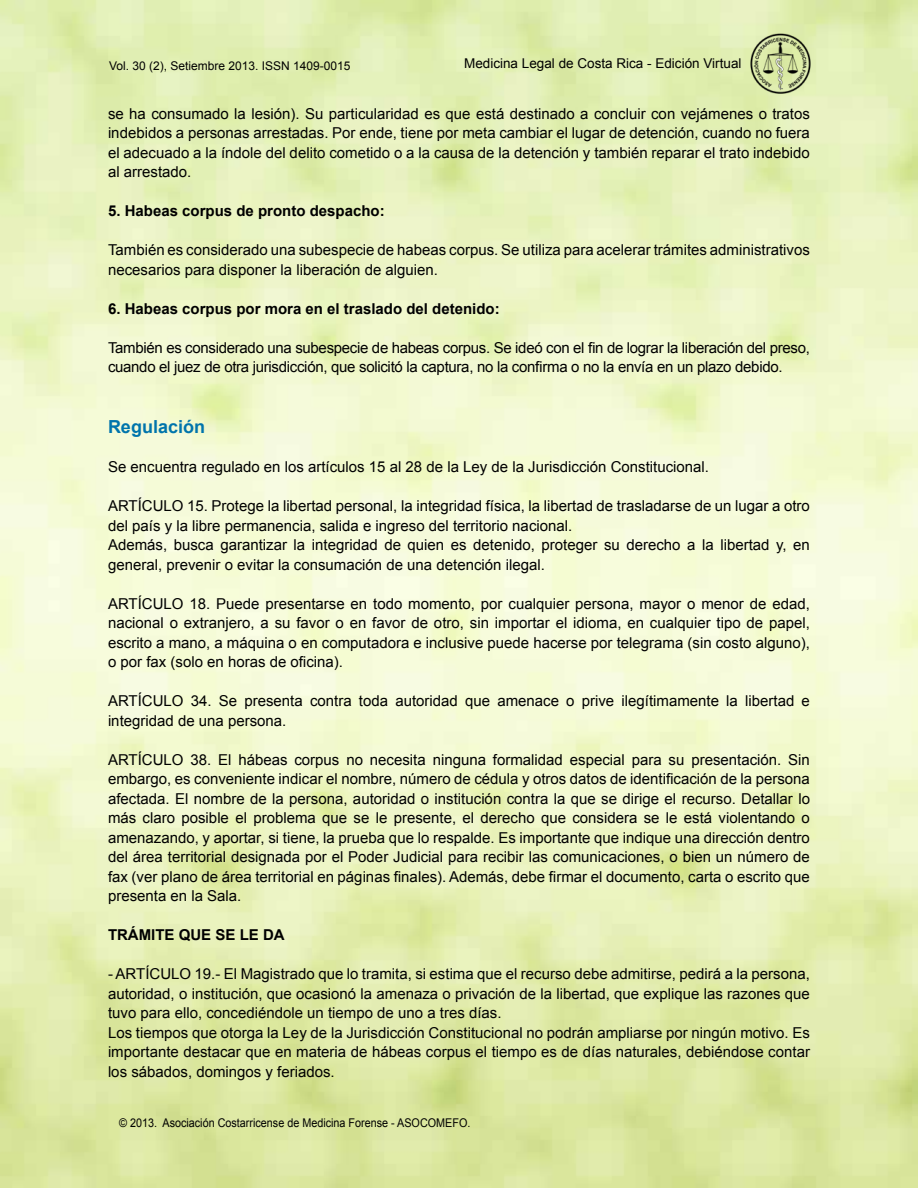
<style>
.page{position:relative;width:918px;height:1188px;background:#fff}
.page>*{position:absolute;margin:0;border:0;box-sizing:border-box;transform-origin:0 0}
.t1{font:700 18px "Arial";color:#0074ac}
.t2{font:15px/19.5px "Arial";color:#000}
.t3{font:15px/19.5px "Arial";letter-spacing:-.02em;color:#000}
.t4{font:700 15px "Arial";color:#000}
.t5{font:13.5px "Arial";color:#000}
.t6{font:12px "Arial";color:#000;scale:.9 1}
.t7{font:12px "Arial";color:#000}
</style>
<div class="page">
<img style="left:749px;top:32px;width:63px;height:64px">
<p class="t7" style="left:109px;top:58px;width:243px">Vol. 30 (2), Setiembre 2013. ISSN 1409-0015</p>
<p class="t5" style="left:464px;top:54px;width:279px">Medicina Legal de Costa Rica - Edición Virtual</p>
<p class="t2" style="left:108px;top:104px;width:703px;text-align:justify">se ha consumado la lesión). Su particularidad es que está destinado a concluir con vejámenes o tratos indebidos a personas arrestadas. Por ende, tiene por meta cambiar el lugar de detención, cuando no fuera el adecuado a la índole del delito cometido o a la causa de la detención y también reparar el trato indebido al arrestado.</p>
<p class="t4" style="left:108px;top:201px;width:278px">5. Habeas corpus de pronto despacho:</p>
<p class="t2" style="left:108px;top:241px;width:703px">También es considerado una subespecie de habeas corpus. Se utiliza para acelerar trámites administrativos necesarios para disponer la liberación de alguien.</p>
<p class="t4" style="left:108px;top:299px;width:393px">6. Habeas corpus por mora en el traslado del detenido:</p>
<p class="t3" style="left:108px;top:338px;width:703px">También es considerado una subespecie de habeas corpus. Se ideó con el fin de lograr la liberación del preso, cuando el juez de otra jurisdicción, que solicitó la captura, no la confirma o no la envía en un plazo debido.</p>
<p class="t1" style="left:108px;top:415px;width:99px">Regulación</p>
<p class="t2" style="left:108px;top:457px;width:603px">Se encuentra regulado en los artículos 15 al 28 de la Ley de la Jurisdicción Constitucional.</p>
<p class="t2" style="left:108px;top:496px;width:704px">ARTÍCULO 15. Protege la libertad personal, la integridad física, la libertad de trasladarse de un lugar a otro del país y la libre permanencia, salida e ingreso del territorio nacional.<br>Además, busca garantizar la integridad de quien es detenido, proteger su derecho a la libertad y, en general, prevenir o evitar la consumación de una detención ilegal.</p>
<p class="t2" style="left:108px;top:594px;width:703px;text-align:justify">ARTÍCULO 18. Puede presentarse en todo momento, por cualquier persona, mayor o menor de edad, nacional o extranjero, a su favor o en favor de otro, sin importar el idioma, en cualquier tipo de papel, escrito a mano, a máquina o en computadora e inclusive puede hacerse por telegrama (sin costo alguno), o por fax (solo en horas de oficina).</p>
<p class="t2" style="left:108px;top:691px;width:703px">ARTÍCULO 34. Se presenta contra toda autoridad que amenace o prive ilegítimamente la libertad e integridad de una persona.</p>
<p class="t2" style="left:108px;top:750px;width:704px;text-align:justify">ARTÍCULO 38. El hábeas corpus no necesita ninguna formalidad especial para su presentación. Sin embargo, es conveniente indicar el nombre, número de cédula y otros datos de identificación de la persona afectada. El nombre de la persona, autoridad o institución contra la que se dirige el recurso. Detallar lo más claro posible el problema que se le presente, el derecho que considera se le está violentando o amenazando, y aportar, si tiene, la prueba que lo respalde. Es importante que indique una dirección dentro del área territorial designada por el Poder Judicial para recibir las comunicaciones, o bien un número de fax (ver plano de área territorial en páginas finales). Además, debe firmar el documento, carta o escrito que presenta en la Sala.</p>
<p class="t4" style="left:108px;top:925px;width:178px">TRÁMITE QUE SE LE DA</p>
<p class="t2" style="left:108px;top:964px;width:704px">- ARTÍCULO 19.- El Magistrado que lo tramita, si estima que el recurso debe admitirse, pedirá a la persona, autoridad, o institución, que ocasionó la amenaza o privación de la libertad, que explique las razones que tuvo para ello, concediéndole un tiempo de uno a tres días.<br>Los tiempos que otorga la Ley de la Jurisdicción Constitucional no podrán ampliarse por ningún motivo. Es importante destacar que en materia de hábeas corpus el tiempo es de días naturales, debiéndose contar los sábados, domingos y feriados.</p>
<p class="t6" style="left:119px;top:1115px;width:392px">© 2013. Asociación Costarricense de Medicina Forense - ASOCOMEFO.</p>
</div>
